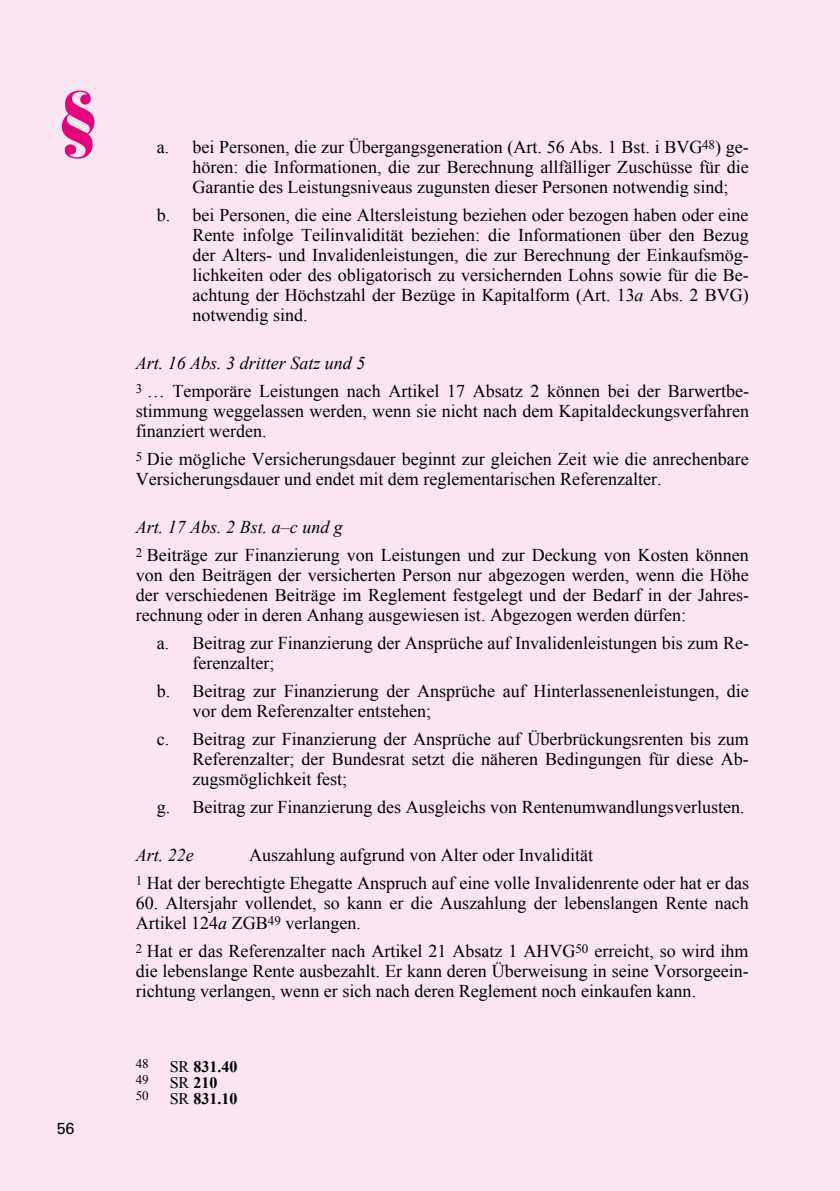
<style>
.page{position:relative;width:840px;height:1191px;background:#fff}
.page>*{position:absolute;margin:0;border:0;box-sizing:border-box;transform-origin:0 0}
.t1{font:900 70px "Bauer Bodoni";color:#e5007c}
.t2{font:18px/20px "Times New Roman";color:#000}
.t3{font:italic 18px "Times New Roman";color:#000}
.t4{font:700 16px "Times New Roman";color:#000}
.t5{font:16px "Univers";color:#000}
.t6{font:13px "Times New Roman";color:#000}
.s1{font-style:italic}
.s2{font-weight:400}
</style>
<div class="page">
<div style="left:0;top:0;width:839px;height:1191px;background:#fbe5f0"></div>
<h1 class="t1" style="left:57px;top:74px;width:44px">§</h1>
<p class="t5" style="left:57px;top:1119px;width:19px">56</p>
<p class="t2" style="left:192px;top:137px;width:557px;text-align:justify;text-indent:-36px">a. bei Personen, die zur Übergangsgeneration (Art. 56 Abs. 1 Bst. i BVG<sup>48</sup>) ge&shy;hören: die Informationen, die zur Berechnung allfälliger Zuschüsse für die Garantie des Leistungsniveaus zugunsten dieser Personen notwendig sind;</p>
<p class="t2" style="left:192px;top:205px;width:557px;text-align:justify;text-indent:-36px">b. bei Personen, die eine Altersleistung beziehen oder bezogen haben oder eine Rente infolge Teilinvalidität beziehen: die Informationen über den Bezug der Alters- und Invalidenleistungen, die zur Berechnung der Einkaufsmög&shy;lichkeiten oder des obligatorisch zu versichernden Lohns sowie für die Be&shy;achtung der Höchstzahl der Bezüge in Kapitalform (Art. 13<span class="s1">a</span> Abs. 2 BVG) notwendig sind.</p>
<p class="t2" style="left:136px;top:349px;width:614px;line-height:28px"><span class="s1">Art. 16 Abs. 3 dritter Satz und 5<br></span><sup>3</sup> … Temporäre Leistungen nach Artikel 17 Absatz 2 können bei der Barwertbe-</p>
<p class="t2" style="left:136px;top:401px;width:614px">stimmung weggelassen werden, wenn sie nicht nach dem Kapitaldeckungsverfahren finanziert werden.</p>
<p class="t2" style="left:136px;top:449px;width:614px"><sup>5</sup> Die mögliche Versicherungsdauer beginnt zur gleichen Zeit wie die anrechenbare<br>Versicherungsdauer und endet mit dem reglementarischen Referenzalter.</p>
<p class="t2" style="left:136px;top:513px;width:614px;line-height:28px"><span class="s1">Art. 17 Abs. 2 Bst. a–c und g<br></span><sup>2</sup> Beiträge zur Finanzierung von Leistungen und zur Deckung von Kosten können</p>
<p class="t2" style="left:136px;top:565px;width:614px;text-align:justify">von den Beiträgen der versicherten Person nur abgezogen werden, wenn die Höhe der verschiedenen Beiträge im Reglement festgelegt und der Bedarf in der Jahres&shy;rechnung oder in deren Anhang ausgewiesen ist. Abgezogen werden dürfen:</p>
<p class="t2" style="left:192px;top:633px;width:558px;text-indent:-36px">a. Beitrag zur Finanzierung der Ansprüche auf Invalidenleistungen bis zum Re&shy;ferenzalter;</p>
<p class="t2" style="left:192px;top:681px;width:557px;text-indent:-36px">b. Beitrag zur Finanzierung der Ansprüche auf Hinterlassenenleistungen, die vor dem Referenzalter entstehen;</p>
<p class="t2" style="left:192px;top:729px;width:557px;text-align:justify;text-indent:-36px">c. Beitrag zur Finanzierung der Ansprüche auf Überbrückungsrenten bis zum Referenzalter; der Bundesrat setzt die näheren Bedingungen für diese Ab&shy;zugsmöglichkeit fest;</p>
<p class="t2" style="left:157px;top:797px;width:589px">g. Beitrag zur Finanzierung des Ausgleichs von Rentenumwandlungsverlusten.</p>
<p class="t3" style="left:136px;top:842px;width:59px">Art. 22e</p>
<p class="t2" style="left:136px;top:841px;width:614px;line-height:28px;text-indent:113px">Auszahlung aufgrund von Alter oder Invalidität<br><sup>1</sup> Hat der berechtigte Ehegatte Anspruch auf eine volle Invalidenrente oder hat er das</p>
<p class="t2" style="left:136px;top:893px;width:614px">60. Altersjahr vollendet, so kann er die Auszahlung der lebenslangen Rente nach<br>Artikel 124<span class="s1">a</span> ZGB<sup>49</sup> verlangen.</p>
<p class="t2" style="left:136px;top:941px;width:614px;text-align:justify"><sup>2</sup> Hat er das Referenzalter nach Artikel 21 Absatz 1 AHVG<sup>50</sup> erreicht, so wird ihm die lebenslange Rente ausbezahlt. Er kann deren Überweisung in seine Vorsorgeein&shy;richtung verlangen, wenn er sich nach deren Reglement noch einkaufen kann.</p>
<p class="t6" style="left:136px;top:1055px;width:15px">48</p>
<p class="t4" style="left:170px;top:1055px;width:69px"><span class="s2">SR</span> 831.40</p>
<p class="t6" style="left:136px;top:1071px;width:15px">49</p>
<p class="t4" style="left:170px;top:1071px;width:49px"><span class="s2">SR</span> 210</p>
<p class="t6" style="left:136px;top:1087px;width:15px">50</p>
<p class="t4" style="left:170px;top:1087px;width:69px"><span class="s2">SR</span> 831.10</p>
</div>
